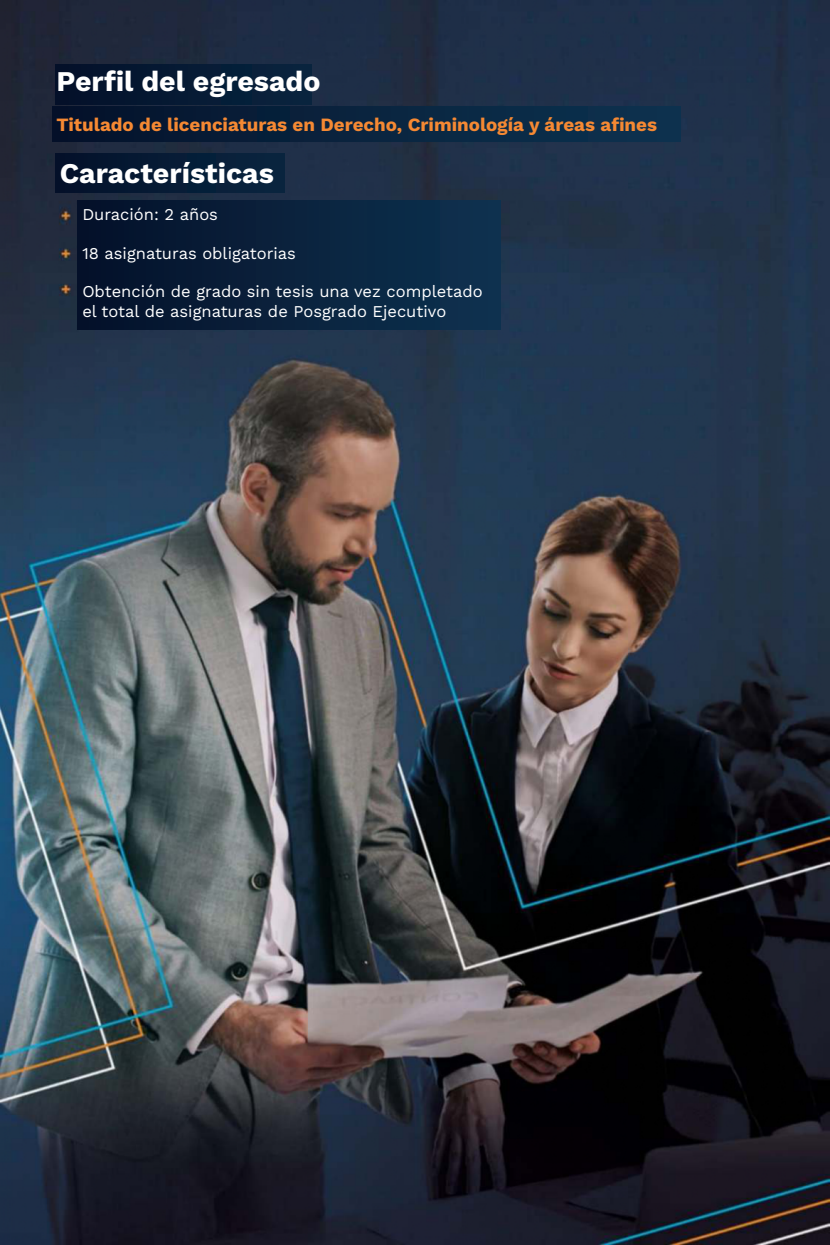
<style>
.page{position:relative;width:830px;height:1245px;background:#fff}
.page>*{position:absolute;margin:0;border:0;box-sizing:border-box;transform-origin:0 0}
.t1{font:700 28.5px "Work Sans";color:#fff}
.t2{font:700 18.75px "Work Sans";color:#f58933}
.t3{font:16.5px/19.8px "Work Sans";color:#fff}
</style>
<div class="page">
<img style="left:0;top:0;width:829px;height:1244px">
<div style="left:55px;top:65px;width:256px;height:39px;background:#051a34"></div>
<div style="left:52px;top:107px;width:628px;height:34px;background:linear-gradient(to right,#04122b,#0d3451)"></div>
<div style="left:55px;top:153px;width:229px;height:39px;background:#051c36"></div>
<div style="left:77px;top:200px;width:423px;height:129px;background:linear-gradient(to right,#041029,#0e3250)"></div>
<h1 class="t1" style="left:56px;top:60px;width:265px">Perfil del egresado</h1>
<p class="t2" style="left:56px;top:110px;width:602px">Titulado de licenciaturas en Derecho, Criminología y áreas afines</p>
<h1 class="t1" style="left:60px;top:152px;width:215px">Características</h1>
<p class="t3" style="left:82px;top:203px;width:137px">Duración: 2 años</p>
<p class="t3" style="left:82px;top:243px;width:215px">18 asignaturas obligatorias</p>
<p class="t3" style="left:82px;top:281px;width:402px">Obtención de grado sin tesis una vez completado el total de asignaturas de Posgrado Ejecutivo</p>
</div>
